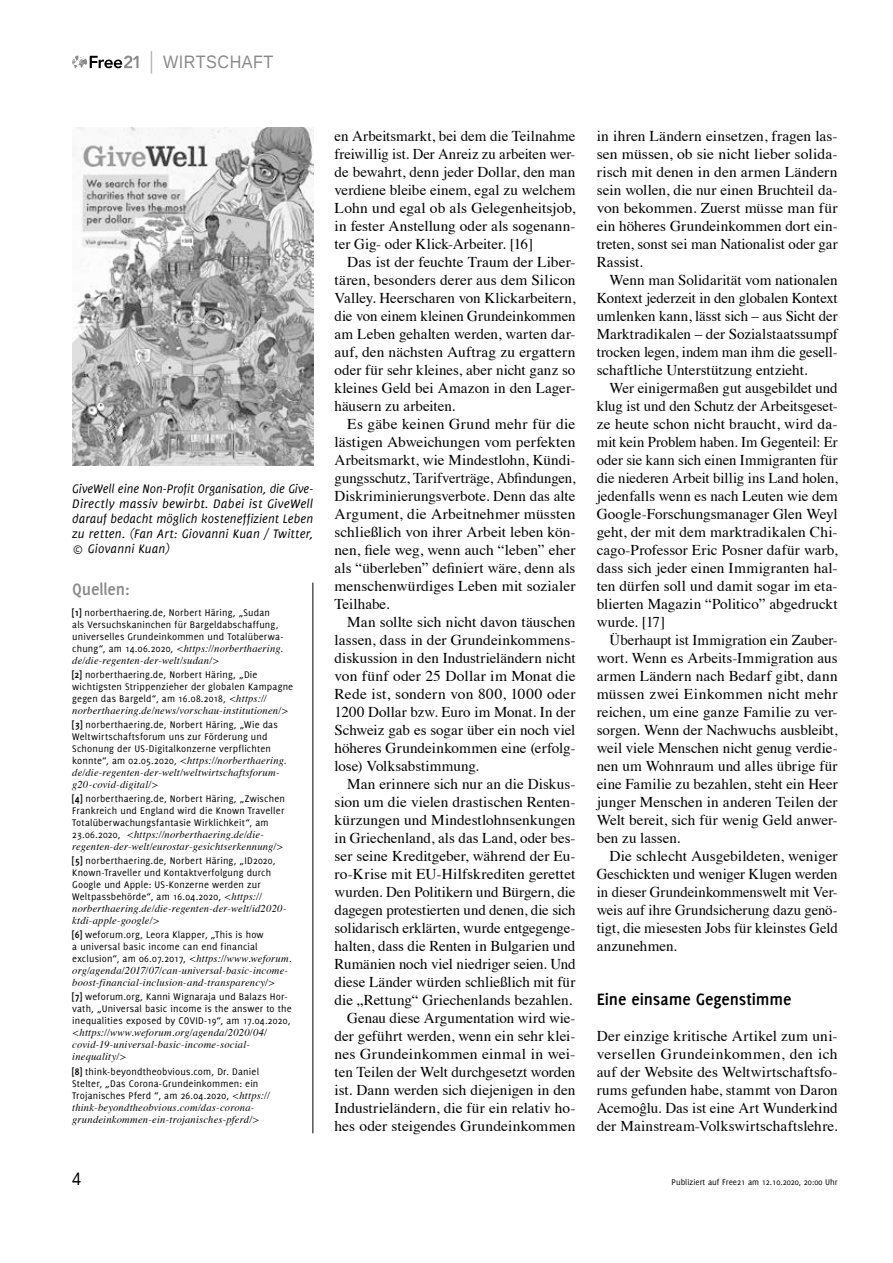
<style>
.page{position:relative;width:893px;height:1263px;background:#fff}
.page>*{position:absolute;margin:0;border:0;box-sizing:border-box;transform-origin:0 0}
.t1{font:700 18px "Delicious";letter-spacing:-.005em;color:#000}
.t2{font:18px "Liberation Sans";letter-spacing:.03em;color:#8a8a8a;scale:.9 1}
.t3{font:700 18px "Delicious";letter-spacing:-.01em;color:#8a8a8a}
.t4{font:18px "Liberation Sans";color:#000;scale:.9 1}
.t5{font:15px/18px "Times";color:#000;text-align:justify}
.t6{font:italic 13.5px/15px "Delicious";letter-spacing:.015em;color:#000;text-align:justify;scale:.96 1}
.t7{font:10.5px/12px "Delicious";letter-spacing:.015em;color:#000}
.t8{font:italic 10.5px/12px "Times";letter-spacing:.02em;color:#000}
.t9{font:9px "Delicious";color:#000}
.s1{font-weight:700}
.s2{font-family:"Delicious";font-style:normal}
.s3{font-family:"Times";font-style:italic}
</style>
<div class="page">
<svg style="left:72px;top:55px;width:67px;height:13px"></svg>
<svg style="left:151px;top:51px;width:1px;height:23px"></svg>
<img style="left:72px;top:128px;width:241px;height:337px">
<hr style="left:312px;top:583px;width:1px;height:550px;background:#000">
<p class="t2" style="left:163px;top:52px;width:124px">WIRTSCHAFT</p>
<p class="t6" style="left:72px;top:481px;width:252px">GiveWell eine Non-Profit Organisation, die Give-Directly massiv bewirbt. Dabei ist GiveWell darauf bedacht möglich kosteneffizient Leben zu retten. (Fan Art: Giovanni Kuan / Twitter, © Giovanni Kuan)</p>
<p class="t3" style="left:72px;top:579px;width:59px">Quellen:</p>
<p class="t7" style="left:72px;top:606px;width:213px"><span class="s1">[1]</span> norberthaering.de, Norbert Häring, „Sudan als Versuchskaninchen für Bargeldabschaffung, universelles Grundeinkommen und Totalüberwa-</p>
<p class="t8" style="left:72px;top:641px;width:212px"><span class="s2">chung“, am 14.06.2020,</span> &lt;https://norberthaering. de/die-regenten-der-welt/sudan/&gt;</p>
<p class="t7" style="left:72px;top:668px;width:222px"><span class="s1">[2]</span> norberthaering.de, Norbert Häring, „Die wichtigsten Strippenzieher der globalen Kampagne gegen das Bargeld“, am 16.08.2018, <span class="s3">&lt;https://</span></p>
<p class="t8" style="left:72px;top:704px;width:218px">norberthaering.de/news/vorschau-institutionen/&gt;</p>
<p class="t7" style="left:72px;top:718px;width:207px"><span class="s1">[3]</span> norberthaering.de, Norbert Häring, „Wie das<br>Weltwirtschaftsforum uns zur Förderung und<br>Schonung der US-Digitalkonzerne verpflichten</p>
<p class="t8" style="left:72px;top:754px;width:215px"><span class="s2">konnte“, am 02.05.2020,</span> &lt;https://norberthaering. de/die-regenten-der-welt/weltwirtschaftsforum&shy;g20-covid-digital/&gt;</p>
<p class="t7" style="left:72px;top:792px;width:214px;text-align:justify"><span class="s1">[4]</span> norberthaering.de, Norbert Häring, „Zwischen Frankreich und England wird die Known Traveller Totalüberwachungsfantasie Wirklichkeit“, am</p>
<p class="t8" style="left:72px;top:828px;width:213px"><span class="s2">23.06.2020,</span> &lt;https://norberthaering.de/die&shy;regenten-der-welt/eurostar-gesichtserkennung/&gt;</p>
<p class="t7" style="left:72px;top:854px;width:205px"><span class="s1">[5]</span> norberthaering.de, Norbert Häring, „ID2020, Known-Traveller und Kontaktverfolgung durch Google und Apple: US-Konzerne werden zur Weltpassbehörde“, am 16.04.2020, <span class="s3">&lt;https://</span></p>
<p class="t8" style="left:72px;top:902px;width:216px">norberthaering.de/die-regenten-der-welt/id2020- ktdi-apple-google/&gt;</p>
<p class="t7" style="left:72px;top:929px;width:221px"><span class="s1">[6]</span> weforum.org, Leora Klapper, „This is how<br>a universal basic income can end financial exclusion“, am 06.07.2017, <span class="s3">&lt;https://www.weforum.</span></p>
<p class="t8" style="left:72px;top:964px;width:217px">org/agenda/2017/07/can-universal-basic-income&shy;boost-financial-inclusion-and-transparency/&gt;</p>
<p class="t7" style="left:72px;top:991px;width:221px"><span class="s1">[7]</span> weforum.org, Kanni Wignaraja und Balazs Hor&shy;vath, „Universal basic income is the answer to the inequalities exposed by COVID-19“, am 17.04.2020,</p>
<p class="t8" style="left:72px;top:1026px;width:196px">&lt;https://www.weforum.org/agenda/2020/04/ covid-19-universal-basic-income-social&shy;inequality/&gt;</p>
<p class="t7" style="left:72px;top:1065px;width:199px"><span class="s1">[8]</span> think-beyondtheobvious.com, Dr. Daniel<br>Stelter, „Das Corona-Grundeinkommen: ein<br>Trojanisches Pferd “, am 26.04.2020, <span class="s3">&lt;https://</span></p>
<p class="t8" style="left:72px;top:1100px;width:189px">think-beyondtheobvious.com/das-corona&shy;grundeinkommen-ein-trojanisches-pferd/&gt;</p>
<p class="t5" style="left:334px;top:126px;width:242px">en Arbeitsmarkt, bei dem die Teilnahme freiwillig ist. Der Anreiz zu arbeiten wer&shy;de bewahrt, denn jeder Dollar, den man verdiene bleibe einem, egal zu welchem Lohn und egal ob als Gelegenheitsjob, in fester Anstellung oder als sogenann&shy;ter Gig- oder Klick-Arbeiter. [16]</p>
<p class="t5" style="left:334px;top:252px;width:242px;text-indent:13px">Das ist der feuchte Traum der Liber&shy;tären, besonders derer aus dem Silicon Valley. Heerscharen von Klickarbeitern, die von einem kleinen Grundeinkommen am Leben gehalten werden, warten dar&shy;auf, den nächsten Auftrag zu ergattern oder für sehr kleines, aber nicht ganz so kleines Geld bei Amazon in den Lager&shy;häusern zu arbeiten.</p>
<p class="t5" style="left:334px;top:414px;width:242px;text-indent:13px">Es gäbe keinen Grund mehr für die lästigen Abweichungen vom perfekten Arbeitsmarkt, wie Mindestlohn, Kündi&shy;gungsschutz, Tarifverträge, Abfindungen, Diskriminierungsverbote. Denn das alte Argument, die Arbeitnehmer müssten schließlich von ihrer Arbeit leben kön&shy;nen, fiele weg, wenn auch “leben” eher als “überleben” definiert wäre, denn als menschenwürdiges Leben mit sozialer Teilhabe.</p>
<p class="t5" style="left:334px;top:612px;width:242px;text-indent:13px">Man sollte sich nicht davon täuschen lassen, dass in der Grundeinkommens&shy;diskussion in den Industrieländern nicht von fünf oder 25 Dollar im Monat die Rede ist, sondern von 800, 1000 oder 1200 Dollar bzw. Euro im Monat. In der Schweiz gab es sogar über ein noch viel höheres Grundeinkommen eine (erfolg&shy;lose) Volksabstimmung.</p>
<p class="t5" style="left:334px;top:774px;width:242px;text-align:right">Man erinnere sich nur an die Diskus&shy;sion um die vielen drastischen Renten&shy;kürzungen und Mindestlohnsenkungen in Griechenland, als das Land, oder bes&shy;ser seine Kreditgeber, während der Eu&shy;ro-Krise mit EU-Hilfskrediten gerettet wurden. Den Politikern und Bürgern, die dagegen protestierten und denen, die sich solidarisch erklärten, wurde entgegenge&shy;halten, dass die Renten in Bulgarien und Rumänien noch viel niedriger seien. Und diese Länder würden schließlich mit für die „Rettung“ Griechenlands bezahlen.<br>Genau diese Argumentation wird wie&shy;der geführt werden, wenn ein sehr klei&shy;nes Grundeinkommen einmal in wei&shy;ten Teilen der Welt durchgesetzt worden ist. Dann werden sich diejenigen in den Industrieländern, die für ein relativ ho&shy;hes oder steigendes Grundeinkommen</p>
<p class="t5" style="left:597px;top:126px;width:242px">in ihren Ländern einsetzen, fragen las&shy;sen müssen, ob sie nicht lieber solida&shy;risch mit denen in den armen Ländern sein wollen, die nur einen Bruchteil da&shy;von bekommen. Zuerst müsse man für ein höheres Grundeinkommen dort ein&shy;treten, sonst sei man Nationalist oder gar Rassist.</p>
<p class="t5" style="left:597px;top:270px;width:242px;text-indent:13px">Wenn man Solidarität vom nationalen Kontext jederzeit in den globalen Kontext umlenken kann, lässt sich – aus Sicht der Marktradikalen – der Sozialstaatssumpf trocken legen, indem man ihm die gesell&shy;schaftliche Unterstützung entzieht.</p>
<p class="t5" style="left:597px;top:378px;width:242px;text-indent:13px">Wer einigermaßen gut ausgebildet und klug ist und den Schutz der Arbeitsgeset&shy;ze heute schon nicht braucht, wird da&shy;mit kein Problem haben. Im Gegenteil: Er oder sie kann sich einen Immigranten für die niederen Arbeit billig ins Land holen, jedenfalls wenn es nach Leuten wie dem Google-Forschungsmanager Glen Weyl geht, der mit dem marktradikalen Chi&shy;cago-Professor Eric Posner dafür warb, dass sich jeder einen Immigranten hal&shy;ten dürfen soll und damit sogar im eta&shy;blierten Magazin “Politico” abgedruckt wurde. [17]</p>
<p class="t5" style="left:597px;top:630px;width:242px;text-indent:13px">Überhaupt ist Immigration ein Zauber&shy;wort. Wenn es Arbeits-Immigration aus armen Ländern nach Bedarf gibt, dann müssen zwei Einkommen nicht mehr reichen, um eine ganze Familie zu ver&shy;sorgen. Wenn der Nachwuchs ausbleibt, weil viele Menschen nicht genug verdie&shy;nen um Wohnraum und alles übrige für eine Familie zu bezahlen, steht ein Heer junger Menschen in anderen Teilen der Welt bereit, sich für wenig Geld anwer&shy;ben zu lassen.</p>
<p class="t5" style="left:597px;top:846px;width:242px;text-indent:13px">Die schlecht Ausgebildeten, weniger Geschickten und weniger Klugen werden in dieser Grundeinkommenswelt mit Ver&shy;weis auf ihre Grundsicherung dazu genö&shy;tigt, die miesesten Jobs für kleinstes Geld anzunehmen.</p>
<p class="t1" style="left:597px;top:989px;width:196px">Eine einsame Gegenstimme</p>
<p class="t5" style="left:597px;top:1026px;width:242px">Der einzige kritische Artikel zum uni&shy;versellen Grundeinkommen, den ich auf der Website des Weltwirtschaftsfo&shy;rums gefunden habe, stammt von Daron Acemoĝlu. Das ist eine Art Wunderkind der Mainstream-Volkswirtschaftslehre.</p>
<p class="t4" style="left:72px;top:1169px;width:12px">4</p>
<p class="t9" style="left:672px;top:1177px;width:168px">Publiziert auf Free21 am 12.10.2020, 20:00 Uhr</p>
</div>
